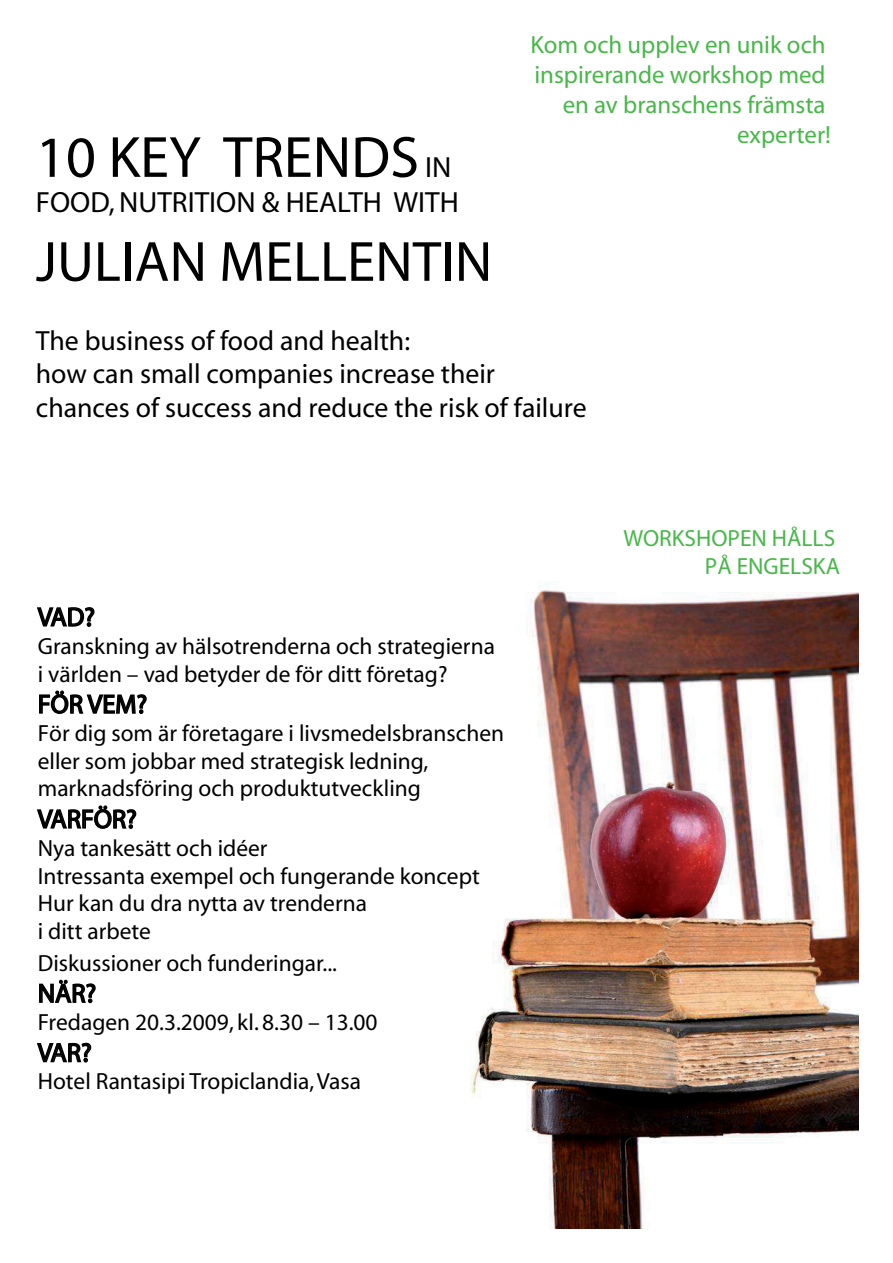
<style>
.page{position:relative;width:893px;height:1263px;background:#fff}
.page>*{position:absolute;margin:0;border:0;box-sizing:border-box;transform-origin:0 0}
.t1{font:58.5px "Myriad";color:#000}
.t2{font:57.15px "Myriad";color:#000}
.t3{font:29.25px "Myriad";color:#000}
.t4{font:27.75px/33.6px "Myriad";color:#000}
.t5{font:26.4px "Myriad";color:#000}
.t6{font:24.9px/30px "Myriad";color:#48b749;text-align:right}
.t7{font:23.4px/27.8px "Myriad";color:#000}
.t8{font:23.4px/27.8px "Myriad";color:#48b749;text-align:right}
.s1{font-size:29.25px}
</style>
<div class="page">
<img style="left:470px;top:582px;width:389px;height:647px">
<svg style="left:37px;top:607px;width:58px;height:20px"></svg>
<svg style="left:39px;top:690px;width:108px;height:24px"></svg>
<svg style="left:37px;top:805px;width:100px;height:24px"></svg>
<svg style="left:37px;top:979px;width:59px;height:84px"></svg>
<h1 class="t1" style="left:36px;top:128px;width:417px">10 KEY TRENDS <span class="s1">IN</span></h1>
<p class="t3" style="left:36px;top:188px;width:424px">FOOD, NUTRITION &amp; HEALTH WITH</p>
<h2 class="t2" style="left:36px;top:233px;width:458px">JULIAN MELLENTIN</h2>
<p class="t6" style="left:530px;top:30px;width:302px">Kom och upplev en unik och inspirerande workshop med en av branschens främsta experter!</p>
<p class="t4" style="left:36px;top:324px;width:552px">The business of food and health:<br>how can small companies increase their chances of success and reduce the risk of failure</p>
<p class="t5" style="left:38px;top:604px;width:59px">VAD?</p>
<p class="t7" style="left:38px;top:633px;width:459px">Granskning av hälsotrenderna och strategierna i världen – vad betyder de för ditt företag?</p>
<p class="t5" style="left:38px;top:691px;width:111px">FÖR VEM?</p>
<p class="t7" style="left:38px;top:720px;width:468px">För dig som är företagare i livsmedelsbranschen eller som jobbar med strategisk ledning, marknadsföring och produktutveckling</p>
<p class="t5" style="left:38px;top:806px;width:100px">VARFÖR?</p>
<p class="t7" style="left:38px;top:835px;width:443px">Nya tankesätt och idéer<br>Intressanta exempel och fungerande koncept<br>Hur kan du dra nytta av trenderna<br>i ditt arbete</p>
<p class="t7" style="left:38px;top:950px;width:301px">Diskussioner och funderingar...</p>
<p class="t5" style="left:38px;top:980px;width:60px">NÄR?</p>
<p class="t7" style="left:38px;top:1009px;width:341px">Fredagen 20.3.2009, kl. 8.30 – 13.00</p>
<p class="t5" style="left:38px;top:1039px;width:55px">VAR?</p>
<p class="t7" style="left:38px;top:1068px;width:325px">Hotel Rantasipi Tropiclandia,Vasa</p>
<p class="t8" style="left:623px;top:525px;width:218px">WORKSHOPEN HÅLLS<br>PÅ ENGELSKA</p>
</div>
